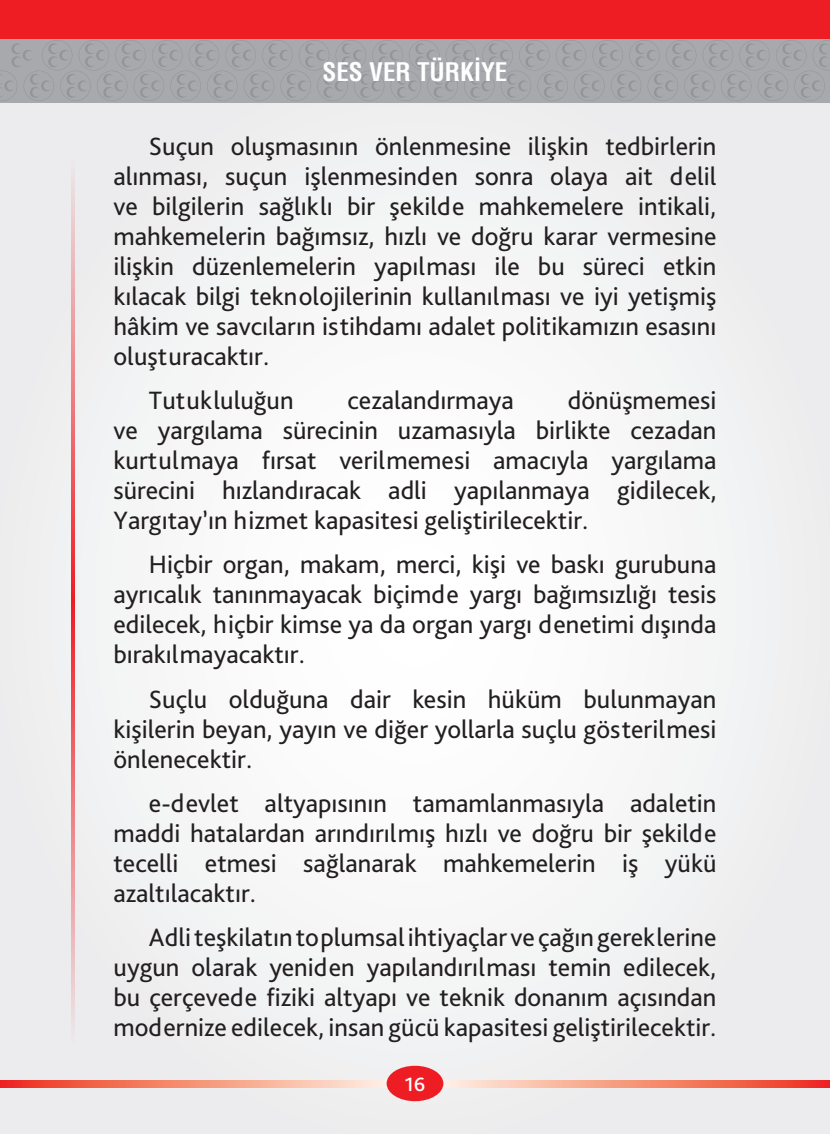
<style>
.page{position:relative;width:830px;height:1134px;background:#fff}
.page>*{position:absolute;margin:0;border:0;box-sizing:border-box;transform-origin:0 0}
.t1{font:26.25px/30px "Bliss Pro";color:#231f20;text-align:justify}
.t2{font:700 25px "MHP Condensed";color:#fff}
.t3{font:25px "Bliss Pro";color:#fff}
</style>
<div class="page">
<div style="left:0;top:74px;width:829px;height:1060px;background:#f2f3f4"></div>
<div style="left:0;top:0;width:829px;height:39px;background:#ee1d23"></div>
<div style="left:0;top:39px;width:829px;height:63px;background:#a8a9ad"></div>
<svg style="left:0;top:40px;width:829px;height:61px"></svg>
<svg style="left:0;top:1081px;width:829px;height:7px;background:#f5907a"></svg>
<div style="left:386px;top:1066px;width:57px;height:35px;background:#ee1d23;border-radius:50%"></div>
<svg style="left:71px;top:162px;width:4px;height:879px;background:#ed8386"></svg>
<p class="t2" style="left:322px;top:56px;width:186px">SES VER TÜRKİYE</p>
<p class="t1" style="left:113px;top:131px;width:604px;text-indent:35px">Suçun oluşmasının önlenmesine ilişkin tedbirlerin alınması, suçun işlenmesinden sonra olaya ait delil ve bilgilerin sağlıklı bir şekilde mahkemelere intikali, mahkemelerin bağımsız, hızlı ve doğru karar vermesine ilişkin düzenlemelerin yapılması ile bu süreci etkin kılacak bilgi teknolojilerinin kullanılması ve iyi yetişmiş hâkim ve savcıların istihdamı adalet politikamızın esasını oluşturacaktır.</p>
<p class="t1" style="left:149px;top:385px;width:146px">Tutukluluğun</p>
<p class="t1" style="left:347px;top:385px;width:168px">cezalandırmaya</p>
<p class="t1" style="left:113px;top:385px;width:604px;text-indent:454px">dönüşmemesi ve yargılama sürecinin uzamasıyla birlikte cezadan kurtulmaya fırsat verilmemesi amacıyla yargılama sürecini hızlandıracak adli yapılanmaya gidilecek, Yargıtay’ın hizmet kapasitesi geliştirilecektir.</p>
<p class="t1" style="left:113px;top:549px;width:604px;text-indent:35px">Hiçbir organ, makam, merci, kişi ve baskı gurubuna ayrıcalık tanınmayacak biçimde yargı bağımsızlığı tesis edilecek, hiçbir kimse ya da organ yargı denetimi dışında bırakılmayacaktır.</p>
<p class="t1" style="left:113px;top:683px;width:604px;text-indent:35px">Suçlu olduğuna dair kesin hüküm bulunmayan kişilerin beyan, yayın ve diğer yollarla suçlu gösterilmesi önlenecektir.</p>
<p class="t1" style="left:113px;top:787px;width:604px;text-indent:35px">e-devlet altyapısının tamamlanmasıyla adaletin maddi hatalardan arındırılmış hızlı ve doğru bir şekilde tecelli etmesi sağlanarak mahkemelerin iş yükü azaltılacaktır.</p>
<p class="t1" style="left:113px;top:922px;width:604px;text-indent:35px">Adli teşkilatın toplumsal ihtiyaçlar ve çağın gereklerine uygun olarak yeniden yapılandırılması temin edilecek, bu çerçevede fiziki altyapı ve teknik donanım açısından modernize edilecek, insan gücü kapasitesi geliştirilecektir.</p>
<p class="t3" style="left:404px;top:1067px;width:22px">16</p>
</div>
